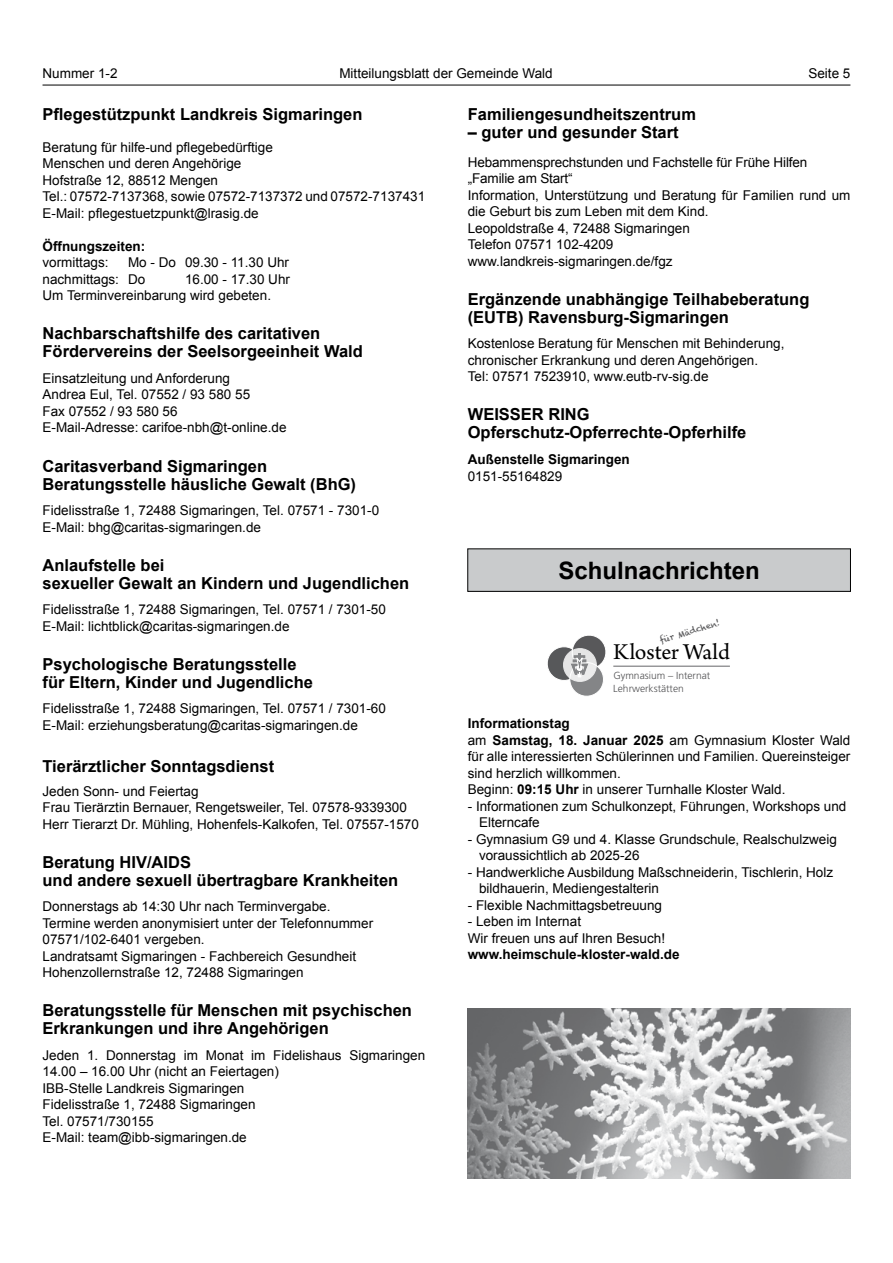
<style>
.page{position:relative;width:893px;height:1263px;background:#fff}
.page>*{position:absolute;margin:0;border:0;box-sizing:border-box;transform-origin:0 0}
.t1{font:700 24px "Arial";color:#000}
.t2{font:23.85px "Arno Pro";letter-spacing:-.005em;color:#000}
.t3{font:700 16.5px/18px "Arial";color:#000}
.t4{font:13.5px/16.5px "Arial";color:#000}
.t5{font:700 13.5px "Arial";color:#000}
.t6{font:300 10.2px/12.9px "Frutiger";color:#515153}
.t7{font:8.25px "Chalkduster";color:#58585a}
.s1{font-weight:700}
</style>
<div class="page">
<hr style="left:43px;top:85px;width:807px;height:1px;background:#000">
<svg style="left:547px;top:635px;width:59px;height:61px"></svg>
<hr style="left:613px;top:666px;width:117px;height:1px;background:#656668">
<div style="left:468px;top:549px;width:382px;height:42px;background:#c9cbcc"></div>
<div style="left:467px;top:548px;width:384px;height:44px;border:1px solid #000"></div>
<img style="left:467px;top:1008px;width:383px;height:171px">
<p class="t4" style="left:43px;top:65px;width:77px">Nummer 1-2</p>
<p class="t4" style="left:339px;top:65px;width:215px">Mitteilungsblatt der Gemeinde Wald</p>
<p class="t4" style="left:808px;top:65px;width:44px">Seite 5</p>
<p class="t3" style="left:43px;top:106px;width:321px">Pflegestützpunkt Landkreis Sigmaringen</p>
<p class="t4" style="left:43px;top:139px;width:384px">Beratung für hilfe-und pflegebedürftige<br>Menschen und deren Angehörige<br>Hofstraße 12, 88512 Mengen<br>Tel.: 07572-7137368, sowie 07572-7137372 und 07572-7137431<br>E-Mail: pflegestuetzpunkt@lrasig.de</p>
<p class="t5" style="left:43px;top:237px;width:104px">Öffnungszeiten:</p>
<p class="t4" style="left:43px;top:255px;width:68px">vormittags:</p>
<p class="t3" style="left:468px;top:106px;width:230px">Familiengesundheitszentrum</p>
<p class="t3" style="left:468px;top:124px;width:212px">– guter und gesunder Start</p>
<p class="t4" style="left:468px;top:154px;width:384px">Hebammensprechstunden und Fachstelle für Frühe Hilfen „Familie am Start“<br>Information, Unterstützung und Beratung für Familien rund um die Geburt bis zum Leben mit dem Kind.<br>Leopoldstraße 4, 72488 Sigmaringen<br>Telefon 07571 102-4209<br>www.landkreis-sigmaringen.de/fgz</p>
<p class="t3" style="left:468px;top:291px;width:343px">Ergänzende unabhängige Teilhabeberatung (EUTB) Ravensburg-Sigmaringen</p>
<p class="t4" style="left:468px;top:336px;width:318px">Kostenlose Beratung für Menschen mit Behinderung, chronischer Erkrankung und deren Angehörigen.<br>Tel: 07571 7523910, www.eutb-rv-sig.de</p>
<p class="t3" style="left:468px;top:406px;width:280px">WEISSER RING<br>Opferschutz-Opferrechte-Opferhilfe</p>
<p class="t5" style="left:468px;top:450px;width:164px">Außenstelle Sigmaringen</p>
<p class="t4" style="left:468px;top:468px;width:96px">0151-55164829</p>
<p class="t4" style="left:43px;top:255px;width:248px;text-indent:86px">Mo - Do 09.30 - 11.30 Uhr nachmittags: Do</p>
<p class="t4" style="left:42px;top:271px;width:249px;text-indent:143px">16.00 - 17.30 Uhr<br>Um Terminvereinbarung wird gebeten.</p>
<p class="t3" style="left:43px;top:325px;width:322px">Nachbarschaftshilfe des caritativen<br>Fördervereins der Seelsorgeeinheit Wald</p>
<p class="t4" style="left:43px;top:370px;width:246px">Einsatzleitung und Anforderung<br>Andrea Eul, Tel. 07552 / 93 580 55<br>Fax 07552 / 93 580 56<br>E-Mail-Adresse: carifoe-nbh@t-online.de</p>
<p class="t3" style="left:43px;top:457px;width:315px">Caritasverband Sigmaringen<br>Beratungsstelle häusliche Gewalt (BhG)</p>
<p class="t4" style="left:43px;top:502px;width:338px">Fidelisstraße 1, 72488 Sigmaringen, Tel. 07571 - 7301-0<br>E-Mail: bhg@caritas-sigmaringen.de</p>
<p class="t3" style="left:43px;top:556px;width:368px">Anlaufstelle bei<br>sexueller Gewalt an Kindern und Jugendlichen</p>
<p class="t4" style="left:43px;top:601px;width:345px">Fidelisstraße 1, 72488 Sigmaringen, Tel. 07571 / 7301-50<br>E-Mail: lichtblick@caritas-sigmaringen.de</p>
<p class="t3" style="left:43px;top:655px;width:272px">Psychologische Beratungsstelle für Eltern, Kinder und Jugendliche</p>
<p class="t4" style="left:43px;top:700px;width:345px">Fidelisstraße 1, 72488 Sigmaringen, Tel. 07571 / 7301-60<br>E-Mail: erziehungsberatung@caritas-sigmaringen.de</p>
<p class="t3" style="left:43px;top:757px;width:233px">Tierärztlicher Sonntagsdienst</p>
<p class="t4" style="left:43px;top:783px;width:378px">Jeden Sonn- und Feiertag<br>Frau Tierärztin Bernauer, Rengetsweiler, Tel. 07578-9339300<br>Herr Tierarzt Dr. Mühling, Hohenfels-Kalkofen, Tel. 07557-1570</p>
<p class="t3" style="left:43px;top:853px;width:357px">Beratung HIV/AIDS<br>und andere sexuell übertragbare Krankheiten</p>
<p class="t4" style="left:43px;top:898px;width:332px">Donnerstags ab 14:30 Uhr nach Terminvergabe.<br>Termine werden anonymisiert unter der Telefonnummer 07571/102-6401 vergeben.<br>Landratsamt Sigmaringen - Fachbereich Gesundheit Hohenzollernstraße 12, 72488 Sigmaringen</p>
<p class="t3" style="left:43px;top:1002px;width:371px">Beratungsstelle für Menschen mit psychischen<br>Erkrankungen und ihre Angehörigen</p>
<p class="t4" style="left:43px;top:1047px;width:384px">Jeden 1. Donnerstag im Monat im Fidelishaus Sigmaringen 14.00 – 16.00 Uhr (nicht an Feiertagen)<br>IBB-Stelle Landkreis Sigmaringen<br>Fidelisstraße 1, 72488 Sigmaringen<br>Tel. 07571/730155<br>E-Mail: team@ibb-sigmaringen.de</p>
<h1 class="t1" style="left:558px;top:554px;width:203px">Schulnachrichten</h1>
<p class="t7" style="left:658px;top:635px;width:64px;rotate:-16deg">für Mädchen!</p>
<h2 class="t2" style="left:613px;top:639px;width:118px">Kloster Wald</h2>
<p class="t6" style="left:613px;top:670px;width:99px">Gymnasium – Internat<br>Lehrwerkstätten</p>
<p class="t4" style="left:468px;top:715px;width:384px"><span class="s1">Informationstag<br></span>am <span class="s1">Samstag, 18. Januar 2025</span> am Gymnasium Kloster Wald für alle interessierten Schülerinnen und Familien. Quereinsteiger sind herzlich willkommen.<br>Beginn: <span class="s1">09:15 Uhr</span> in unserer Turnhalle Kloster Wald.</p>
<p class="t4" style="left:479px;top:798px;width:369px;text-indent:-11px">- Informationen zum Schulkonzept, Führungen, Workshops und<br>Elterncafe</p>
<p class="t4" style="left:479px;top:831px;width:359px;text-indent:-11px">- Gymnasium G9 und 4. Klasse Grundschule, Realschulzweig voraussichtlich ab 2025-26</p>
<p class="t4" style="left:479px;top:864px;width:356px;text-indent:-11px">- Handwerkliche Ausbildung Maßschneiderin, Tischlerin, Holz bildhauerin, Mediengestalterin</p>
<p class="t4" style="left:468px;top:897px;width:196px">- Flexible Nachmittagsbetreuung</p>
<p class="t4" style="left:468px;top:913px;width:199px">- Leben im Internat<br>Wir freuen uns auf Ihren Besuch!</p>
<p class="t5" style="left:468px;top:945px;width:213px">www.heimschule-kloster-wald.de</p>
</div>
